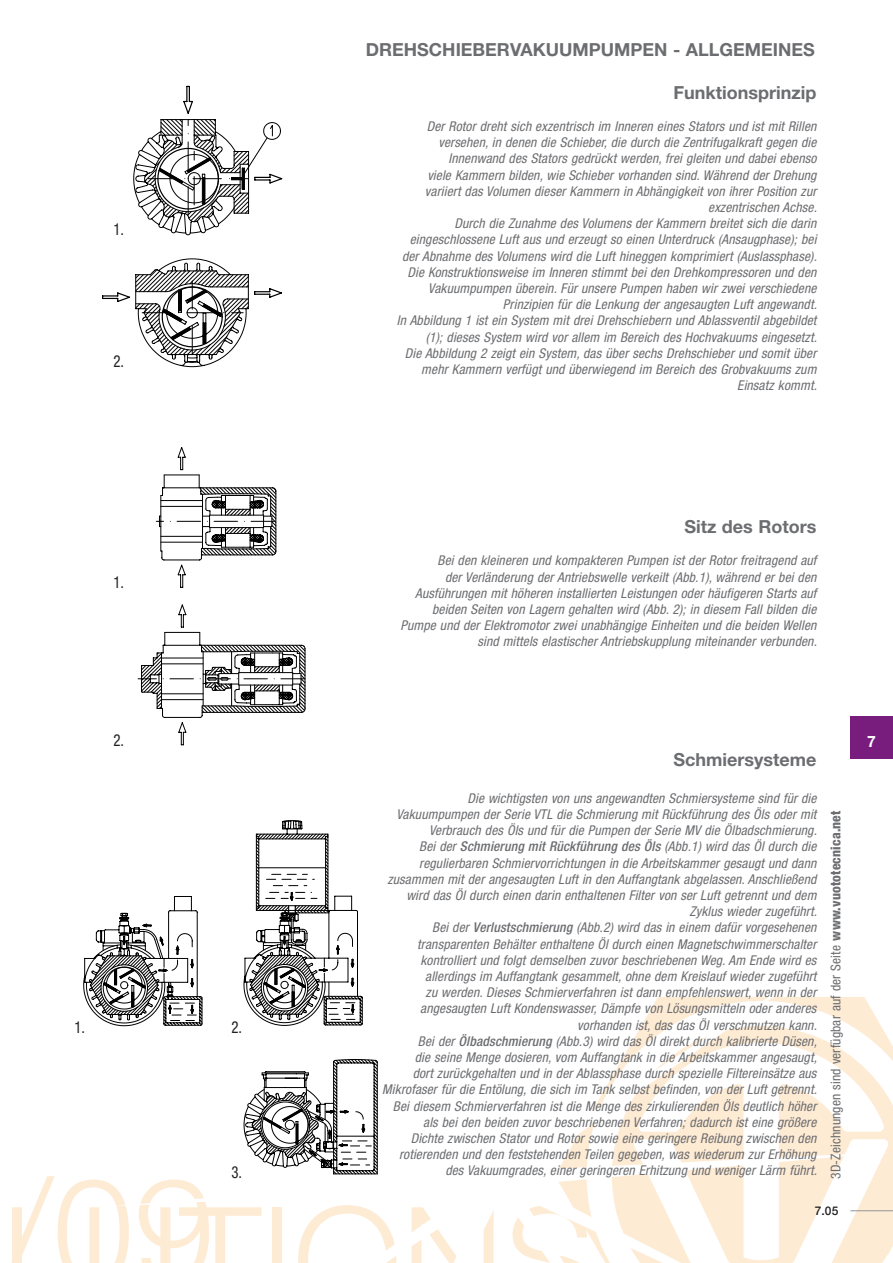
<style>
.page{position:relative;width:893px;height:1263px;background:#fff}
.page>*{position:absolute;margin:0;border:0;box-sizing:border-box;transform-origin:0 0}
._1-Titolo_scheda{font:700 18px "Helvetica Neue";color:#6c6d70}
.t1{font:condensed 16.5px "Helvetica Neue";color:#231f20;scale:.9 1}
.Normale{font:700 15.75px "Helvetica Neue";color:#fff}
._1-testo{font:italic condensed 13.5px/16.2px "Helvetica Neue";letter-spacing:.01em;color:#6c6d70;text-align:right}
._1-testo-2{font:condensed 13.5px "Helvetica Neue";letter-spacing:.01em;color:#6c6d70}
.t2{font:500 12px "Helvetica Neue";color:#231f20}
.s1{font-weight:500}
.s2{font-weight:800}
</style>
<div class="page">
<svg style="left:120px;top:997px;width:773px;height:266px"></svg>
<div style="left:850px;top:716px;width:43px;height:43px;background:#781d7d"></div>
<hr style="left:850px;top:1210px;width:43px;height:1px;background:#939598">
<svg style="left:133px;top:85px;width:150px;height:151px"></svg>
<svg style="left:102px;top:258px;width:180px;height:110px"></svg>
<svg style="left:137px;top:604px;width:169px;height:142px"></svg>
<svg style="left:155px;top:447px;width:122px;height:141px"></svg>
<svg style="left:83px;top:896px;width:125px;height:130px"></svg>
<svg style="left:234px;top:820px;width:134px;height:206px"></svg>
<svg style="left:11px;top:1053px;width:385px;height:210px"></svg>
<p class="t1" style="left:113px;top:219px;width:13px">1.</p>
<p class="t1" style="left:113px;top:352px;width:13px">2.</p>
<p class="t1" style="left:113px;top:572px;width:13px">1.</p>
<p class="t1" style="left:113px;top:730px;width:13px">2.</p>
<p class="t1" style="left:74px;top:1017px;width:13px">1.</p>
<p class="t1" style="left:231px;top:1017px;width:13px">2.</p>
<p class="t1" style="left:231px;top:1162px;width:13px">3.</p>
<p class="_1-Titolo_scheda" style="left:366px;top:38px;width:450px">drehschiebervakuumpumpen - allgemeines</p>
<p class="_1-Titolo_scheda" style="left:673px;top:82px;width:144px">Funktionsprinzip</p>
<p class="_1-testo" style="left:425px;top:118px;width:393px">Der Rotor dreht sich exzentrisch im Inneren eines Stators und ist mit Rillen versehen, in denen die Schieber, die durch die Zentrifugalkraft gegen die Innenwand des Stators gedrückt werden, frei gleiten und dabei ebenso viele Kammern bilden, wie Schieber vorhanden sind. Während der Drehung variiert das Volumen dieser Kammern in Abhängigkeit von ihrer Position zur exzentrischen Achse.</p>
<p class="_1-testo" style="left:402px;top:215px;width:416px">Durch die Zunahme des Volumens der Kammern breitet sich die darin eingeschlossene Luft aus und erzeugt so einen Unterdruck (Ansaugphase); bei der Abnahme des Volumens wird die Luft hineggen komprimiert (Auslassphase).</p>
<p class="_1-testo" style="left:407px;top:264px;width:411px">Die Konstruktionsweise im Inneren stimmt bei den Drehkompressoren und den<br>Vakuumpumpen überein. Für unsere Pumpen haben wir zwei verschiedene<br>Prinzipien für die Lenkung der angesaugten Luft angewandt.</p>
<p class="_1-testo" style="left:397px;top:312px;width:421px">In Abbildung 1 ist ein System mit drei Drehschiebern und Ablassventil abgebildet (1); dieses System wird vor allem im Bereich des Hochvakuums eingesetzt.</p>
<p class="_1-testo" style="left:405px;top:345px;width:413px">Die Abbildung 2 zeigt ein System, das über sechs Drehschieber und somit über mehr Kammern verfügt und überwiegend im Bereich des Grobvakuums zum<br>Einsatz kommt.</p>
<p class="_1-Titolo_scheda" style="left:684px;top:516px;width:134px">Sitz des Rotors</p>
<p class="_1-testo" style="left:400px;top:552px;width:418px">Bei den kleineren und kompakteren Pumpen ist der Rotor freitragend auf<br>der Verländerung der Antriebswelle verkeilt (Abb.1), während er bei den Ausführungen mit höheren installierten Leistungen oder häufigeren Starts auf beiden Seiten von Lagern gehalten wird (Abb. 2); in diesem Fall bilden die Pumpe und der Elektromotor zwei unabhängige Einheiten und die beiden Wellen sind mittels elastischer Antriebskupplung miteinander verbunden.</p>
<p class="_1-Titolo_scheda" style="left:673px;top:748px;width:144px">Schmiersysteme</p>
<p class="_1-testo" style="left:396px;top:790px;width:422px">Die wichtigsten von uns angewandten Schmiersysteme sind für die<br>Vakuumpumpen der Serie VTL die Schmierung mit Rückführung des Öls oder mit<br>Verbrauch des Öls und für die Pumpen der Serie MV die Ölbadschmierung.</p>
<p class="_1-testo" style="left:387px;top:838px;width:431px">Bei der <span class="s1">Schmierung mit Rückführung des Öls</span> (Abb.1) wird das Öl durch die regulierbaren Schmiervorrichtungen in die Arbeitskammer gesaugt und dann zusammen mit der angesaugten Luft in den Auffangtank abgelassen. Anschließend wird das Öl durch einen darin enthaltenen Filter von ser Luft getrennt und dem Zyklus wieder zugeführt.</p>
<p class="_1-testo" style="left:417px;top:919px;width:401px">Bei der <span class="s1">Verlustschmierung</span> (Abb.2) wird das in einem dafür vorgesehenen transparenten Behälter enthaltene Öl durch einen Magnetschwimmerschalter kontrolliert und folgt demselben zuvor beschriebenen Weg. Am Ende wird es allerdings im Auffangtank gesammelt, ohne dem Kreislauf wieder zugeführt zu werden. Dieses Schmierverfahren ist dann empfehlenswert, wenn in der angesaugten Luft Kondenswasser, Dämpfe von Lösungsmitteln oder anderes vorhanden ist, das das Öl verschmutzen kann.</p>
<p class="_1-testo" style="left:382px;top:1033px;width:436px">Bei der <span class="s1">Ölbadschmierung</span> (Abb.3) wird das Öl direkt durch kalibrierte Düsen,<br>die seine Menge dosieren, vom Auffangtank in die Arbeitskammer angesaugt,<br>dort zurückgehalten und in der Ablassphase durch spezielle Filtereinsätze aus Mikrofaser für die Entölung, die sich im Tank selbst befinden, von der Luft getrennt.<br>Bei diesem Schmierverfahren ist die Menge des zirkulierenden Öls deutlich höher als bei den beiden zuvor beschriebenen Verfahren; dadurch ist eine größere<br>Dichte zwischen Stator und Rotor sowie eine geringere Reibung zwischen den rotierenden und den feststehenden Teilen gegeben, was wiederum zur Erhöhung des Vakuumgrades, einer geringeren Erhitzung und weniger Lärm führt.</p>
<p class="_1-testo-2" style="left:828px;top:1179px;width:370px;rotate:-90deg">3D-Zeichnungen sind verfügbar auf der Seite <span class="s2">www.vuototecnica.net</span></p>
<p class="t2" style="left:815px;top:1204px;width:25px">7.05</p>
<p class="Normale" style="left:867px;top:731px;width:10px">7</p>
</div>
